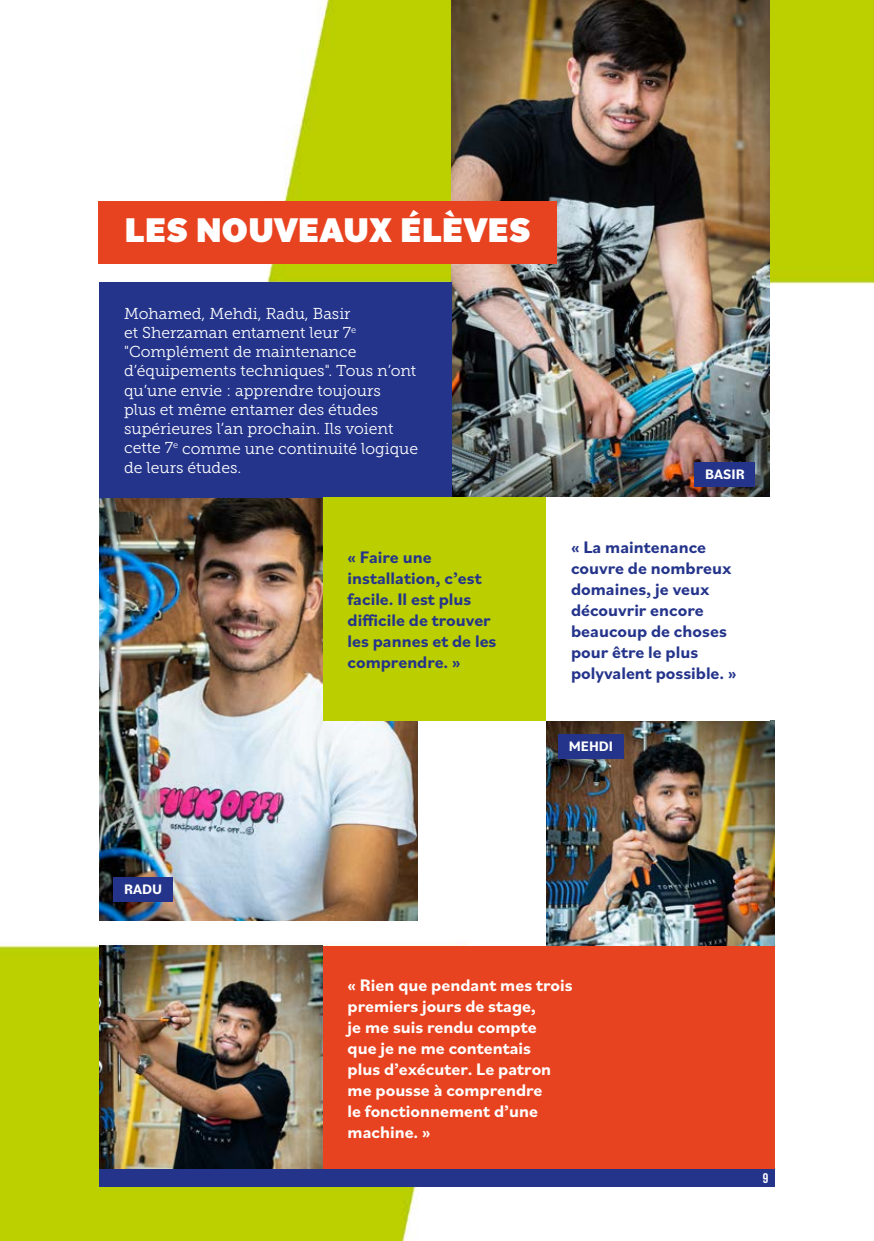
<style>
.page{position:relative;width:874px;height:1241px;background:#fff}
.page>*{position:absolute;margin:0;border:0;box-sizing:border-box;transform-origin:0 0}
.t1{font:900 35.88px "Bilo";color:#fff}
.t2{font:700 17.5px/21px "Bilo";color:#24348b}
.t3{font:700 17.5px/21px "Bilo";color:#fff}
.t4{font:15.75px/19.2px "Museo Slab 300";color:#fff}
.t5{font:700 14.35px "Bilo";color:#fff}
.t6{font:700 14px "Bebas Neue";color:#fff}
</style>
<div class="page">
<img style="left:0;top:0;width:873px;height:1240px">
<img style="left:99px;top:497px;width:318px;height:423px">
<img style="left:451px;top:0;width:318px;height:497px">
<img style="left:99px;top:945px;width:223px;height:223px">
<img style="left:546px;top:720px;width:228px;height:226px">
<div style="left:99px;top:282px;width:352px;height:215px;background:#24348b"></div>
<div style="left:322px;top:497px;width:224px;height:223px;background:#bbcf00"></div>
<div style="left:322px;top:946px;width:452px;height:223px;background:#e84320"></div>
<div style="left:546px;top:497px;width:223px;height:223px;background:#fff"></div>
<div style="left:98px;top:201px;width:458px;height:62px;background:#e84320"></div>
<div style="left:694px;top:462px;width:60px;height:25px;background:#24348b"></div>
<div style="left:114px;top:877px;width:59px;height:25px;background:#24348b"></div>
<div style="left:558px;top:734px;width:65px;height:25px;background:#24348b"></div>
<div style="left:99px;top:1168px;width:675px;height:18px;background:#24348b"></div>
<h1 class="t1" style="left:124px;top:205px;width:407px">LES NOUVEAUX ÉLÈVES</h1>
<p class="t4" style="left:124px;top:304px;width:295px">Mohamed, Mehdi, Radu, Basir<br>et Sherzaman entament leur 7<sup>e </sup>"Complément de maintenance d’équipements techniques". Tous n’ont qu’une envie : apprendre toujours<br>plus et même entamer des études supérieures l’an prochain. Ils voient cette 7<sup>e</sup> comme une continuité logique de leurs études.</p>
<p class="t2" style="left:347px;top:546px;width:150px">« Faire une installation, c’est facile. Il est plus difficile de trouver les pannes et de les comprendre. »</p>
<p class="t5" style="left:704px;top:464px;width:41px">BASIR</p>
<p class="t2" style="left:570px;top:535px;width:167px">« La maintenance couvre de nombreux domaines, je veux découvrir encore beaucoup de choses pour être le plus polyvalent possible. »</p>
<p class="t5" style="left:568px;top:736px;width:46px">MEHDI</p>
<p class="t5" style="left:124px;top:879px;width:40px">RADU</p>
<p class="t3" style="left:347px;top:973px;width:226px">« Rien que pendant mes trois premiers jours de stage,<br>je me suis rendu compte<br>que je ne me contentais<br>plus d’exécuter. Le patron me pousse à comprendre<br>le fonctionnement d’une machine. »</p>
<p class="t6" style="left:762px;top:1170px;width:7px">9</p>
</div>
